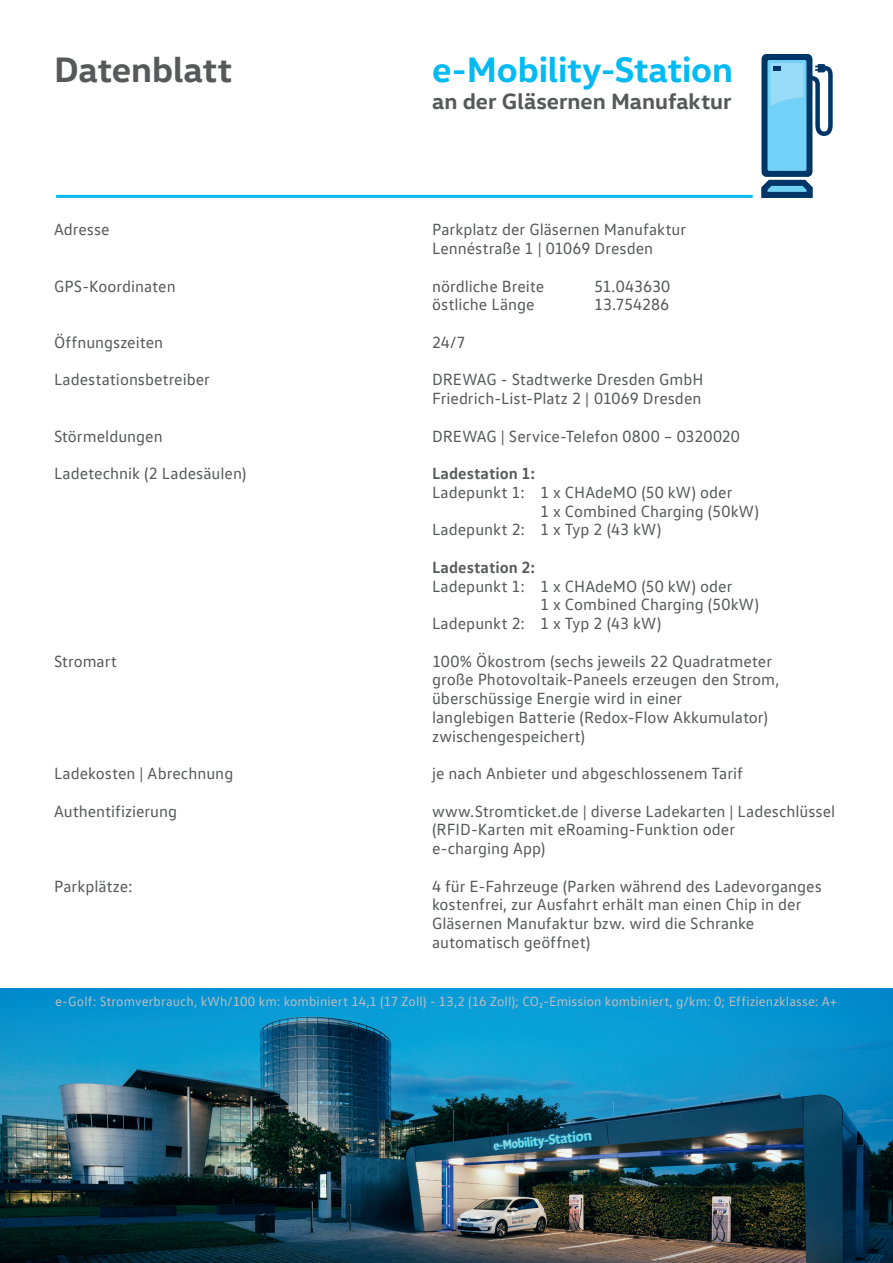
<style>
.page{position:relative;width:893px;height:1263px;background:#fff}
.page>*{position:absolute;margin:0;border:0;box-sizing:border-box;transform-origin:0 0}
.t1{font:700 36px "VW Head";letter-spacing:-.005em;color:#00baf1}
.t2{font:700 36px "VW Head";letter-spacing:-.005em;color:#57585a}
.t3{font:700 22.5px "VW Head";color:#57585a}
.t4{font:16.5px/18.8px "VW Text";color:#57585a}
.t5{font:700 16.5px "VW Text";letter-spacing:.005em;color:#57585a}
.t6{font:13.5px "VW Text";letter-spacing:.01em;color:#bcbdc0}
</style>
<div class="page">
<svg style="left:761px;top:54px;width:72px;height:144px"></svg>
<div style="left:773px;top:66px;width:8px;height:5px;background:#003667"></div>
<hr style="left:56px;top:195px;width:697px;height:3px;background:#00baf1">
<img style="left:0;top:989px;width:893px;height:274px">
<p class="t2" style="left:54px;top:46px;width:180px">Datenblatt</p>
<p class="t1" style="left:432px;top:46px;width:302px">e-Mobility-Station</p>
<p class="t3" style="left:432px;top:87px;width:301px">an der Gläsernen Manufaktur</p>
<p class="t4" style="left:54px;top:220px;width:57px">Adresse</p>
<p class="t4" style="left:432px;top:220px;width:256px">Parkplatz der Gläsernen Manufaktur</p>
<p class="t4" style="left:432px;top:239px;width:223px">Lennéstraße 1 | 01069 Dresden</p>
<p class="t4" style="left:54px;top:276px;width:123px">GPS-Koordinaten</p>
<p class="t4" style="left:432px;top:276px;width:114px">nördliche Breite</p>
<p class="t4" style="left:594px;top:276px;width:78px">51.043630</p>
<p class="t4" style="left:432px;top:295px;width:104px">östliche Länge</p>
<p class="t4" style="left:594px;top:295px;width:77px">13.754286</p>
<p class="t4" style="left:54px;top:332px;width:111px">Öffnungszeiten</p>
<p class="t4" style="left:432px;top:332px;width:35px">24/7</p>
<p class="t4" style="left:54px;top:370px;width:158px">Ladestationsbetreiber</p>
<p class="t4" style="left:432px;top:370px;width:273px">DREWAG - Stadtwerke Dresden GmbH</p>
<p class="t4" style="left:432px;top:389px;width:271px">Friedrich-List-Platz 2 | 01069 Dresden</p>
<p class="t4" style="left:54px;top:426px;width:110px">Störmeldungen</p>
<p class="t4" style="left:432px;top:426px;width:309px">DREWAG | Service-Telefon 0800 – 0320020</p>
<p class="t4" style="left:54px;top:464px;width:194px">Ladetechnik (2 Ladesäulen)</p>
<p class="t5" style="left:432px;top:463px;width:105px">Ladestation 1:</p>
<p class="t4" style="left:432px;top:482px;width:302px">Ladepunkt 1: 1 x CHAdeMO (50 kW) oder</p>
<p class="t4" style="left:540px;top:501px;width:220px">1 x Combined Charging (50kW)</p>
<p class="t4" style="left:432px;top:520px;width:231px">Ladepunkt 2: 1 x Typ 2 (43 kW)</p>
<p class="t5" style="left:432px;top:556px;width:105px">Ladestation 2:</p>
<p class="t4" style="left:432px;top:576px;width:302px">Ladepunkt 1: 1 x CHAdeMO (50 kW) oder</p>
<p class="t4" style="left:540px;top:595px;width:220px">1 x Combined Charging (50kW)</p>
<p class="t4" style="left:432px;top:614px;width:231px">Ladepunkt 2: 1 x Typ 2 (43 kW)</p>
<p class="t4" style="left:54px;top:651px;width:64px">Stromart</p>
<p class="t4" style="left:432px;top:651px;width:349px">100% Ökostrom (sechs jeweils 22 Quadratmeter große Photovoltaik-Paneels erzeugen den Strom,</p>
<p class="t4" style="left:432px;top:689px;width:252px">überschüssige Energie wird in einer</p>
<p class="t4" style="left:432px;top:707px;width:338px">langlebigen Batterie (Redox-Flow Akkumulator)</p>
<p class="t4" style="left:432px;top:726px;width:154px">zwischengespeichert)</p>
<p class="t4" style="left:54px;top:764px;width:181px">Ladekosten | Abrechnung</p>
<p class="t4" style="left:432px;top:764px;width:312px">je nach Anbieter und abgeschlossenem Tarif</p>
<p class="t4" style="left:54px;top:801px;width:125px">Authentifizierung</p>
<p class="t4" style="left:432px;top:801px;width:405px">www.Stromticket.de | diverse Ladekarten | Ladeschlüssel</p>
<p class="t4" style="left:432px;top:820px;width:305px">(RFID-Karten mit eRoaming-Funktion oder</p>
<p class="t4" style="left:432px;top:839px;width:115px">e-charging App)</p>
<p class="t4" style="left:54px;top:876px;width:80px">Parkplätze:</p>
<p class="t4" style="left:432px;top:876px;width:391px">4 für E-Fahrzeuge (Parken während des Ladevorganges</p>
<p class="t4" style="left:432px;top:895px;width:371px">kostenfrei, zur Ausfahrt erhält man einen Chip in der</p>
<p class="t4" style="left:432px;top:914px;width:324px">Gläsernen Manufaktur bzw. wird die Schranke</p>
<p class="t4" style="left:432px;top:932px;width:160px">automatisch geöffnet)</p>
<p class="t6" style="left:55px;top:993px;width:784px">e-Golf: Stromverbrauch, kWh/100 km: kombiniert 14,1 (17 Zoll) - 13,2 (16 Zoll); CO₂-Emission kombiniert, g/km: 0; Effizienzklasse: A+</p>
</div>
